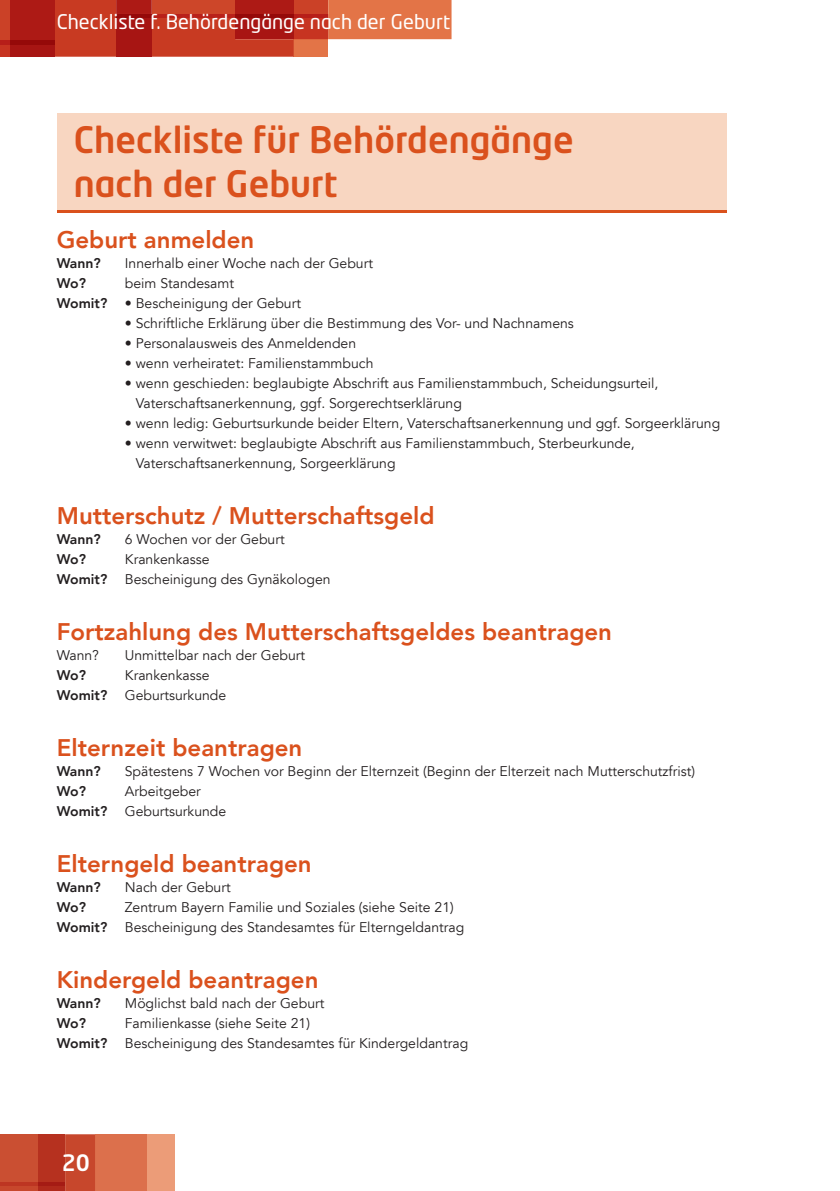
<style>
.page{position:relative;width:840px;height:1191px;background:#fff}
.page>*{position:absolute;margin:0;border:0;box-sizing:border-box;transform-origin:0 0}
.t1{font:500 36px/44px "Neo Tech Std";color:#da511d}
.t2{font:800 24px "Avenir LT";color:#da511d}
.t3{font:500 22.4px "Neo Tech Std";color:#fff}
.t4{font:20px "Neo Tech Std";color:#fff}
.t5{font:14px/20px "Avenir LT";color:#231f20}
.t6{font:800 14px "Avenir LT";letter-spacing:-.02em;color:#231f20}
.s1{font-weight:800}
</style>
<div class="page">
<svg style="left:0;top:0;width:451px;height:57px;background:#cd533d"></svg>
<hr style="left:293px;top:14px;width:35px;height:3px;background:#b71e19">
<div style="left:235px;top:0;width:58px;height:14px;background:#ad1a15"></div>
<div style="left:235px;top:17px;width:58px;height:22px;background:#a81513"></div>
<hr style="left:235px;top:14px;width:58px;height:3px;background:#950909">
<div style="left:146px;top:1134px;width:29px;height:57px;background:#ec9c78"></div>
<div style="left:95px;top:1134px;width:51px;height:57px;background:#dc704c"></div>
<div style="left:65px;top:1134px;width:30px;height:57px;background:#c7472c"></div>
<div style="left:0;top:1134px;width:39px;height:48px;background:#ca4f32"></div>
<div style="left:39px;top:1134px;width:26px;height:48px;background:#b6311f"></div>
<div style="left:0;top:1185px;width:39px;height:6px;background:#c7472c"></div>
<div style="left:39px;top:1185px;width:26px;height:6px;background:#b0291b"></div>
<hr style="left:0;top:1182px;width:39px;height:3px;background:#bd3522">
<hr style="left:39px;top:1182px;width:26px;height:3px;background:#a51b14">
<div style="left:57px;top:113px;width:669px;height:97px;background:#f8d6c1"></div>
<hr style="left:57px;top:210px;width:669px;height:3px;background:#da511d">
<h3 class="t4" style="left:57px;top:10px;width:395px">Checkliste f. Behördengänge nach der Geburt</h3>
<h1 class="t1" style="left:74px;top:117px;width:501px">Checkliste für Behördengänge nach der Geburt</h1>
<h2 class="t2" style="left:57px;top:225px;width:199px">Geburt anmelden</h2>
<p class="t6" style="left:57px;top:255px;width:46px">Wann?</p>
<p class="t5" style="left:125px;top:253px;width:249px">Innerhalb einer Woche nach der Geburt</p>
<p class="t6" style="left:57px;top:275px;width:31px">Wo?</p>
<p class="t5" style="left:57px;top:273px;width:246px;text-align:center">beim Standesamt<br><span class="s1">Womit?</span> • Bescheinigung der Geburt</p>
<p class="t5" style="left:125px;top:313px;width:450px">• Schriftliche Erklärung über die Bestimmung des Vor- und Nachnamens</p>
<p class="t5" style="left:125px;top:333px;width:233px">• Personalausweis des Anmeldenden</p>
<p class="t5" style="left:125px;top:353px;width:250px">• wenn verheiratet: Familienstammbuch</p>
<p class="t5" style="left:136px;top:373px;width:524px;text-indent:-11px">• wenn geschieden: beglaubigte Abschrift aus Familienstammbuch, Scheidungsurteil,<br>Vaterschaftsanerkennung, ggf. Sorgerechtserklärung</p>
<p class="t5" style="left:125px;top:413px;width:596px">• wenn ledig: Geburtsurkunde beider Eltern, Vaterschaftsanerkennung und ggf. Sorgeerklärung</p>
<p class="t5" style="left:136px;top:433px;width:500px;text-indent:-11px">• wenn verwitwet: beglaubigte Abschrift aus Familienstammbuch, Sterbeurkunde,<br>Vaterschaftsanerkennung, Sorgeerklärung</p>
<h2 class="t2" style="left:57px;top:501px;width:379px">Mutterschutz / Mutterschaftsgeld</h2>
<p class="t6" style="left:57px;top:531px;width:46px">Wann?</p>
<p class="t5" style="left:125px;top:529px;width:161px">6 Wochen vor der Geburt</p>
<p class="t6" style="left:57px;top:551px;width:31px">Wo?</p>
<p class="t5" style="left:57px;top:549px;width:275px;text-indent:68px">Krankenkasse<br><span class="s1">Womit?</span> Bescheinigung des Gynäkologen</p>
<h2 class="t2" style="left:57px;top:617px;width:556px">Fortzahlung des Mutterschaftsgeldes beantragen</h2>
<p class="t5" style="left:57px;top:645px;width:44px">Wann?</p>
<p class="t5" style="left:125px;top:645px;width:182px">Unmittelbar nach der Geburt</p>
<p class="t6" style="left:57px;top:667px;width:31px">Wo?</p>
<p class="t5" style="left:57px;top:665px;width:171px;text-indent:68px">Krankenkasse<br><span class="s1">Womit?</span> Geburtsurkunde</p>
<h2 class="t2" style="left:57px;top:733px;width:247px">Elternzeit beantragen</h2>
<p class="t6" style="left:57px;top:763px;width:46px">Wann?</p>
<p class="t5" style="left:125px;top:761px;width:571px">Spätestens 7 Wochen vor Beginn der Elternzeit (Beginn der Elterzeit nach Mutterschutzfrist)</p>
<p class="t6" style="left:57px;top:783px;width:31px">Wo?</p>
<p class="t5" style="left:57px;top:781px;width:171px;text-indent:68px">Arbeitgeber<br><span class="s1">Womit?</span> Geburtsurkunde</p>
<h2 class="t2" style="left:57px;top:849px;width:256px">Elterngeld beantragen</h2>
<p class="t6" style="left:57px;top:879px;width:46px">Wann?</p>
<p class="t5" style="left:125px;top:877px;width:107px">Nach der Geburt</p>
<p class="t6" style="left:57px;top:899px;width:31px">Wo?</p>
<p class="t5" style="left:57px;top:897px;width:409px;text-indent:68px">Zentrum Bayern Familie und Soziales (siehe Seite 21)<br><span class="s1">Womit?</span> Bescheinigung des Standesamtes für Elterngeldantrag</p>
<h2 class="t2" style="left:57px;top:965px;width:263px">Kindergeld beantragen</h2>
<p class="t6" style="left:57px;top:995px;width:46px">Wann?</p>
<p class="t5" style="left:125px;top:993px;width:201px">Möglichst bald nach der Geburt</p>
<p class="t6" style="left:57px;top:1015px;width:31px">Wo?</p>
<p class="t5" style="left:57px;top:1013px;width:413px;text-indent:68px">Familienkasse (siehe Seite 21)<br><span class="s1">Womit?</span> Bescheinigung des Standesamtes für Kindergeldantrag</p>
<h3 class="t3" style="left:62px;top:1148px;width:30px">20</h3>
</div>
